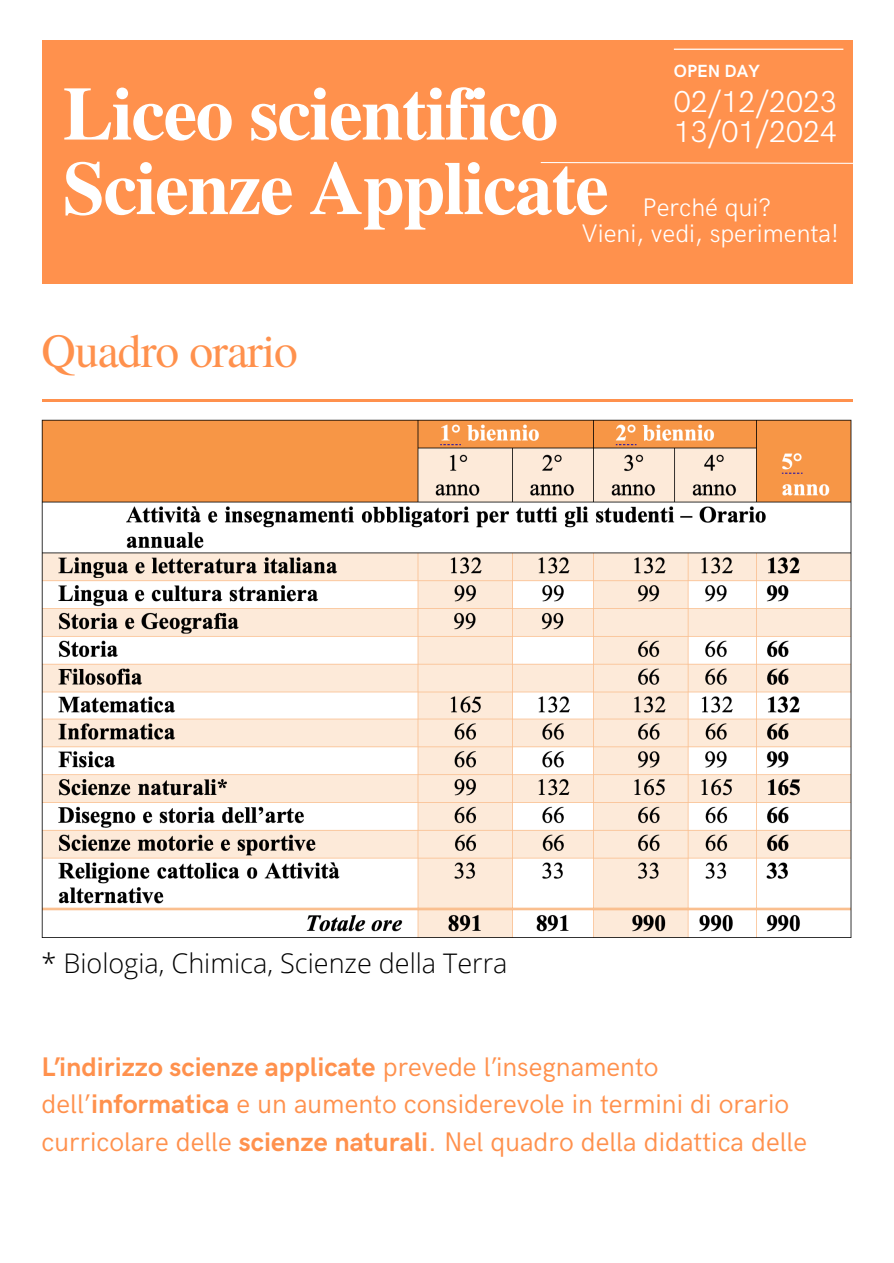
<style>
.page{position:relative;width:894px;height:1263px;background:#fff}
.page>*{position:absolute;margin:0;border:0;box-sizing:border-box;transform-origin:0 0}
.t1{font:700 75.75px "Te X Gyre Termes";letter-spacing:-.02em;color:#fff}
.t2{font:47.4px "Te X Gyre Termes";letter-spacing:-.02em;color:#ff914d}
.t3{font:300 30.3px "HK Grotesk";color:#fff}
.t4{font:27px/37.7px "HK Grotesk";color:#ff914d}
.t5{font:300 27px "Open Sans";color:#000}
.t6{font:300 25.5px "HK Grotesk";color:#fff}
.t7{font:700 17.7px "HK Grotesk";color:#fff}
.s1{font-weight:700}
</style>
<div class="page">
<div style="left:42px;top:40px;width:810px;height:244px;background:#ff914d"></div>
<svg style="left:540px;top:162px;width:312px;height:2px"></svg>
<hr style="left:673px;top:49px;width:170px;height:1px;background:#fff">
<hr style="left:42px;top:399px;width:810px;height:3px;background:#ff914d">
<img style="left:42px;top:420px;width:810px;height:517px">
<p class="t7" style="left:673px;top:62px;width:87px">OPEN DAY</p>
<p class="t3" style="left:673px;top:85px;width:165px">02/12/2023</p>
<p class="t3" style="left:673px;top:115px;width:165px">13/01/2024</p>
<p class="t1" style="left:63px;top:55px;width:496px">Liceo scientifico</p>
<p class="t1" style="left:63px;top:129px;width:547px">Scienze Applicate</p>
<p class="t6" style="left:642px;top:194px;width:130px">Perché qui?</p>
<p class="t6" style="left:581px;top:219px;width:259px">Vieni, vedi, sperimenta!</p>
<p class="t2" style="left:42px;top:317px;width:258px">Quadro orario</p>
<h3 class="t5" style="left:42px;top:944px;width:467px">* Biologia, Chimica, Scienze della Terra</h3>
<h1 class="t4" style="left:42px;top:1049px;width:766px"><span class="s1">L’indirizzo scienze applicate</span> prevede l’insegnamento dell’<span class="s1">informatica</span> e un aumento considerevole in termini di orario curricolare delle <span class="s1">scienze naturali</span>. Nel quadro della didattica delle</h1>
</div>
